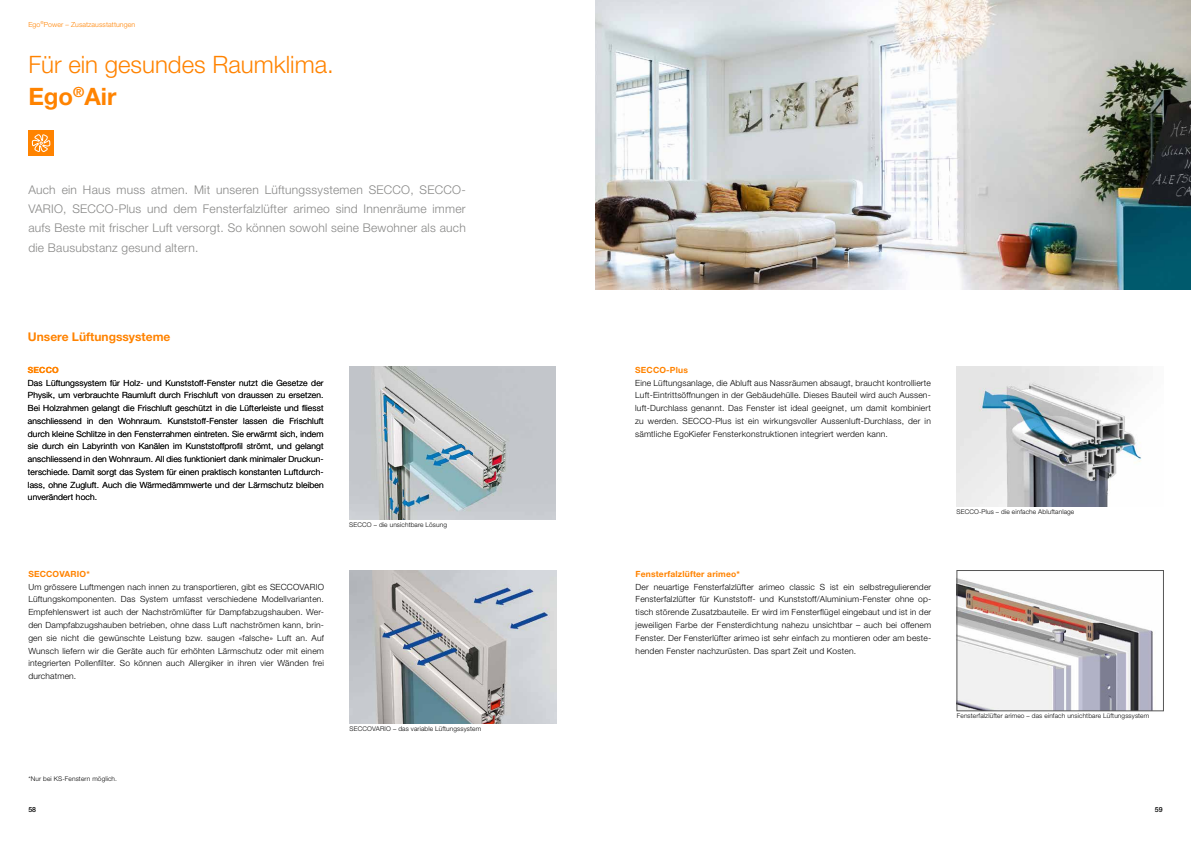
<style>
.page{position:relative;width:1191px;height:842px;background:#fff}
.page>*{position:absolute;margin:0;border:0;box-sizing:border-box;transform-origin:0 0}
.t1{font:300 24px/31.9px "Helvetica Neue LT Std";color:#ff8300}
.t2{font:300 12px/19.1px "Helvetica Neue LT Std";letter-spacing:.02em;color:#878786}
.t3{font:700 12px "Helvetica Neue LT Std";color:#ff8300}
.t4{font:300 8.5px/12.8px "Helvetica Neue LT Std";letter-spacing:.02em;color:#000;text-align:justify}
.t5{font:700 8.5px "Helvetica Neue LT Std";letter-spacing:.02em;color:#ff8300}
.t6{font:300 7px "Helvetica Neue LT Std";letter-spacing:.01em;color:#ff8300}
.t7{font:500 7px "Helvetica Neue LT Std";color:#000}
.t8{font:300 6.5px "Helvetica Neue LT Std";letter-spacing:.02em;color:#000}
.s1{font-weight:700}
</style>
<div class="page">
<img style="left:595px;top:0;width:596px;height:290px">
<img style="left:349px;top:366px;width:207px;height:153px">
<img style="left:350px;top:570px;width:206px;height:154px">
<img style="left:956px;top:366px;width:186px;height:141px">
<img style="left:958px;top:578px;width:195px;height:131px">
<div style="left:956px;top:570px;width:207px;height:141px;border:1px solid #565656"></div>
<div style="left:28px;top:130px;width:26px;height:26px;background:#ff8300"></div>
<svg style="left:32px;top:134px;width:19px;height:18px"></svg>
<p class="t6" style="left:28px;top:20px;width:108px">Ego<sup>®</sup>Power – Zusatzausstattungen</p>
<h1 class="t1" style="left:28px;top:48px;width:307px">Für ein gesundes Raumklima.<br><span class="s1">Ego</span><sup>®</sup><span class="s1">Air</span></h1>
<p class="t2" style="left:28px;top:180px;width:439px">Auch ein Haus muss atmen. Mit unseren Lüftungssystemen SECCO, SECCO-VARIO, SECCO-Plus und dem Fensterfalzlüfter arimeo sind Innenräume immer aufs Beste mit frischer Luft versorgt. So können sowohl seine Bewohner als auch die Bausubstanz gesund altern.</p>
<h2 class="t3" style="left:28px;top:329px;width:144px">Unsere Lüftungssysteme</h2>
<p class="t5" style="left:28px;top:364px;width:32px">SECCO</p>
<p class="t4" style="left:28px;top:376px;width:297px">Das Lüftungssystem für Holz- und Kunststoff-Fenster nutzt die Gesetze der Physik, um verbrauchte Raumluft durch Frischluft von draussen zu ersetzen.<br>Bei Holzrahmen gelangt die Frischluft geschützt in die Lüfterleiste und fliesst anschliessend in den Wohnraum. Kunststoff-Fenster lassen die Frischluft durch kleine Schlitze in den Fensterrahmen eintreten. Sie erwärmt sich, indem sie durch ein Labyrinth von Kanälen im Kunststoffprofil strömt, und gelangt anschliessend in den Wohnraum. All dies funktioniert dank minimaler Druckun&shy;terschiede. Damit sorgt das System für einen praktisch konstanten Luftdurch&shy;lass, ohne Zugluft. Auch die Wärmedämmwerte und der Lärmschutz bleiben unverändert hoch.</p>
<p class="t5" style="left:28px;top:569px;width:63px">SECCOVARIO*</p>
<p class="t4" style="left:28px;top:580px;width:297px">Um grössere Luftmengen nach innen zu transportieren, gibt es SECCOVARIO Lüftungskomponenten. Das System umfasst verschiedene Modellvarianten.<br>Empfehlenswert ist auch der Nachströmlüfter für Dampfabzugshauben. Wer&shy;den Dampfabzugshauben betrieben, ohne dass Luft nachströmen kann, brin&shy;gen sie nicht die gewünschte Leistung bzw. saugen «falsche» Luft an. Auf Wunsch liefern wir die Geräte auch für erhöhten Lärmschutz oder mit einem integrierten Pollenfilter. So können auch Allergiker in ihren vier Wänden frei durchatmen.</p>
<p class="t8" style="left:28px;top:775px;width:90px">*Nur bei KS-Fenstern möglich.</p>
<p class="t8" style="left:349px;top:521px;width:99px">SECCO – die unsichtbare Lösung</p>
<p class="t8" style="left:350px;top:725px;width:133px">SECCOVARIO – das variable Lüftungssystem</p>
<p class="t5" style="left:635px;top:364px;width:54px">SECCO-Plus</p>
<p class="t4" style="left:635px;top:376px;width:297px">Eine Lüftungsanlage, die Abluft aus Nassräumen absaugt, braucht kontrollierte Luft-Eintrittsöffnungen in der Gebäudehülle. Dieses Bauteil wird auch Aussen&shy;luft-Durchlass genannt. Das Fenster ist ideal geeignet, um damit kombiniert zu werden. SECCO-Plus ist ein wirkungsvoller Aussenluft-Durchlass, der in sämtliche EgoKiefer Fensterkonstruktionen integriert werden kann.</p>
<p class="t5" style="left:635px;top:569px;width:106px">Fensterfalzlüfter arimeo*</p>
<p class="t4" style="left:635px;top:580px;width:297px">Der neuartige Fensterfalzlüfter arimeo classic S ist ein selbstregulierender Fensterfalzlüfter für Kunststoff- und Kunststoff/Aluminium-Fenster ohne op&shy;tisch störende Zusatzbauteile. Er wird im Fensterflügel eingebaut und ist in der jeweiligen Farbe der Fensterdichtung nahezu unsichtbar – auch bei offenem Fenster. Der Fensterlüfter arimeo ist sehr einfach zu montieren oder am beste&shy;henden Fenster nachzurüsten. Das spart Zeit und Kosten.</p>
<p class="t8" style="left:956px;top:508px;width:119px">SECCO-Plus – die einfache Abluftanlage</p>
<p class="t8" style="left:957px;top:712px;width:194px">Fensterfalzlüfter arimeo – das einfach unsichtbare Lüftungssystem</p>
<p class="t7" style="left:28px;top:805px;width:9px">58</p>
<p class="t7" style="left:1154px;top:805px;width:9px">59</p>
</div>
